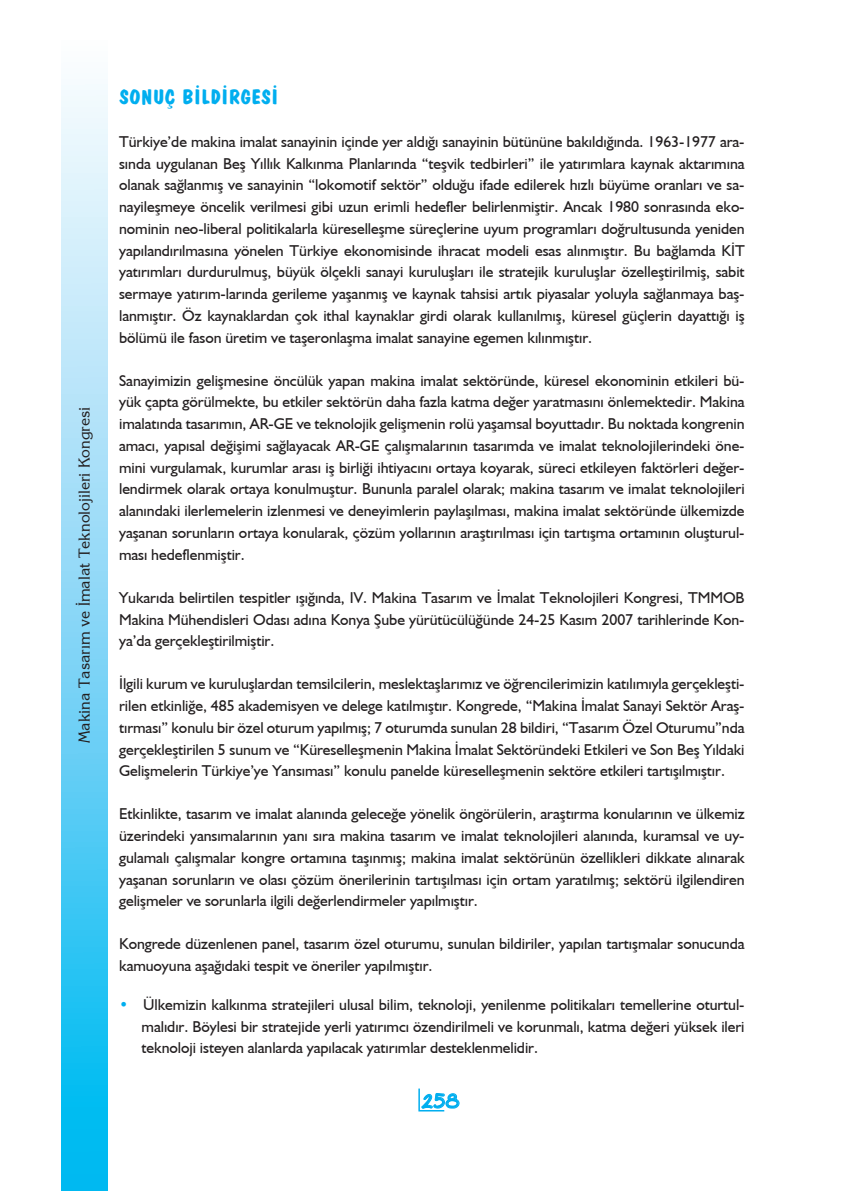
<style>
.page{position:relative;width:851px;height:1191px;background:#fff}
.page>*{position:absolute;margin:0;border:0;box-sizing:border-box;transform-origin:0 0}
.t1{font:22.5px "Cosmic Plain";color:#00aeef}
.t2{font:700 21px "TR Dawn Castle";letter-spacing:-.005em;color:#00aeef}
.t3{font:15.75px/21.8px "Humanist 521 BT";letter-spacing:-.005em;color:#231f20;text-align:justify}
.t4{font:15px "TR Eagles";color:#231f20}
.s1{color:#00aeef}
</style>
<div class="page">
<div style="left:61px;top:0;width:46px;height:1191px;background:linear-gradient(to bottom,#fffefe,#00b5f0)"></div>
<hr style="left:418px;top:1088px;width:2px;height:22px;background:#00aeef">
<svg style="left:418px;top:1089px;width:41px;height:22px"></svg>
<p class="t4" style="left:75px;top:743px;width:338px;rotate:-90deg">Makina Tasarım ve İmalat Teknolojileri Kongresi</p>
<h2 class="t2" style="left:119px;top:85px;width:161px">SONUÇ BİLDİRGESİ</h2>
<p class="t3" style="left:119px;top:130px;width:627px">Türkiye’de makina imalat sanayinin içinde yer aldığı sanayinin bütününe bakıldığında. 1963-1977 ara&shy;sında uygulanan Beş Yıllık Kalkınma Planlarında “teşvik tedbirleri” ile yatırımlara kaynak aktarımına olanak sağlanmış ve sanayinin “lokomotif sektör” olduğu ifade edilerek hızlı büyüme oranları ve sa&shy;nayileşmeye öncelik verilmesi gibi uzun erimli hedefler belirlenmiştir. Ancak 1980 sonrasında eko&shy;nominin neo-liberal politikalarla küreselleşme süreçlerine uyum programları doğrultusunda yeniden yapılandırılmasına yönelen Türkiye ekonomisinde ihracat modeli esas alınmıştır. Bu bağlamda KİT yatırımları durdurulmuş, büyük ölçekli sanayi kuruluşları ile stratejik kuruluşlar özelleştirilmiş, sabit sermaye yatırım-larında gerileme yaşanmış ve kaynak tahsisi artık piyasalar yoluyla sağlanmaya baş&shy;lanmıştır. Öz kaynaklardan çok ithal kaynaklar girdi olarak kullanılmış, küresel güçlerin dayattığı iş bölümü ile fason üretim ve taşeronlaşma imalat sanayine egemen kılınmıştır.</p>
<p class="t3" style="left:119px;top:369px;width:627px">Sanayimizin gelişmesine öncülük yapan makina imalat sektöründe, küresel ekonominin etkileri bü&shy;yük çapta görülmekte, bu etkiler sektörün daha fazla katma değer yaratmasını önlemektedir. Makina imalatında tasarımın, AR-GE ve teknolojik gelişmenin rolü yaşamsal boyuttadır. Bu noktada kongrenin amacı, yapısal değişimi sağlayacak AR-GE çalışmalarının tasarımda ve imalat teknolojilerindeki öne&shy;mini vurgulamak, kurumlar arası iş birliği ihtiyacını ortaya koyarak, süreci etkileyen faktörleri değer&shy;lendirmek olarak ortaya konulmuştur. Bununla paralel olarak; makina tasarım ve imalat teknolojileri alanındaki ilerlemelerin izlenmesi ve deneyimlerin paylaşılması, makina imalat sektöründe ülkemizde yaşanan sorunların ortaya konularak, çözüm yollarının araştırılması için tartışma ortamının oluşturul&shy;ması hedeflenmiştir.</p>
<p class="t3" style="left:119px;top:586px;width:627px">Yukarıda belirtilen tespitler ışığında, IV. Makina Tasarım ve İmalat Teknolojileri Kongresi, TMMOB Makina Mühendisleri Odası adına Konya Şube yürütücülüğünde 24-25 Kasım 2007 tarihlerinde Kon&shy;ya’da gerçekleştirilmiştir.</p>
<p class="t3" style="left:119px;top:672px;width:627px">İlgili kurum ve kuruluşlardan temsilcilerin, meslektaşlarımız ve öğrencilerimizin katılımıyla gerçekleşti&shy;rilen etkinliğe, 485 akademisyen ve delege katılmıştır. Kongrede, “Makina İmalat Sanayi Sektör Araş&shy;tırması” konulu bir özel oturum yapılmış; 7 oturumda sunulan 28 bildiri, “Tasarım Özel Oturumu”nda gerçekleştirilen 5 sunum ve “Küreselleşmenin Makina İmalat Sektöründeki Etkileri ve Son Beş Yıldaki Gelişmelerin Türkiye’ye Yansıması” konulu panelde küreselleşmenin sektöre etkileri tartışılmıştır.</p>
<p class="t3" style="left:119px;top:802px;width:627px">Etkinlikte, tasarım ve imalat alanında geleceğe yönelik öngörülerin, araştırma konularının ve ülkemiz üzerindeki yansımalarının yanı sıra makina tasarım ve imalat teknolojileri alanında, kuramsal ve uy&shy;gulamalı çalışmalar kongre ortamına taşınmış; makina imalat sektörünün özellikleri dikkate alınarak yaşanan sorunların ve olası çözüm önerilerinin tartışılması için ortam yaratılmış; sektörü ilgilendiren gelişmeler ve sorunlarla ilgili değerlendirmeler yapılmıştır.</p>
<p class="t3" style="left:119px;top:933px;width:627px">Kongrede düzenlenen panel, tasarım özel oturumu, sunulan bildiriler, yapılan tartışmalar sonucunda kamuoyuna aşağıdaki tespit ve öneriler yapılmıştır.</p>
<p class="t3" style="left:142px;top:993px;width:604px;text-indent:-22px"><span class="s1">•</span> Ülkemizin kalkınma stratejileri ulusal bilim, teknoloji, yenilenme politikaları temellerine oturtul&shy;malıdır. Böylesi bir stratejide yerli yatırımcı özendirilmeli ve korunmalı, katma değeri yüksek ileri teknoloji isteyen alanlarda yapılacak yatırımlar desteklenmelidir.</p>
<h1 class="t1" style="left:421px;top:1085px;width:40px">258</h1>
</div>
